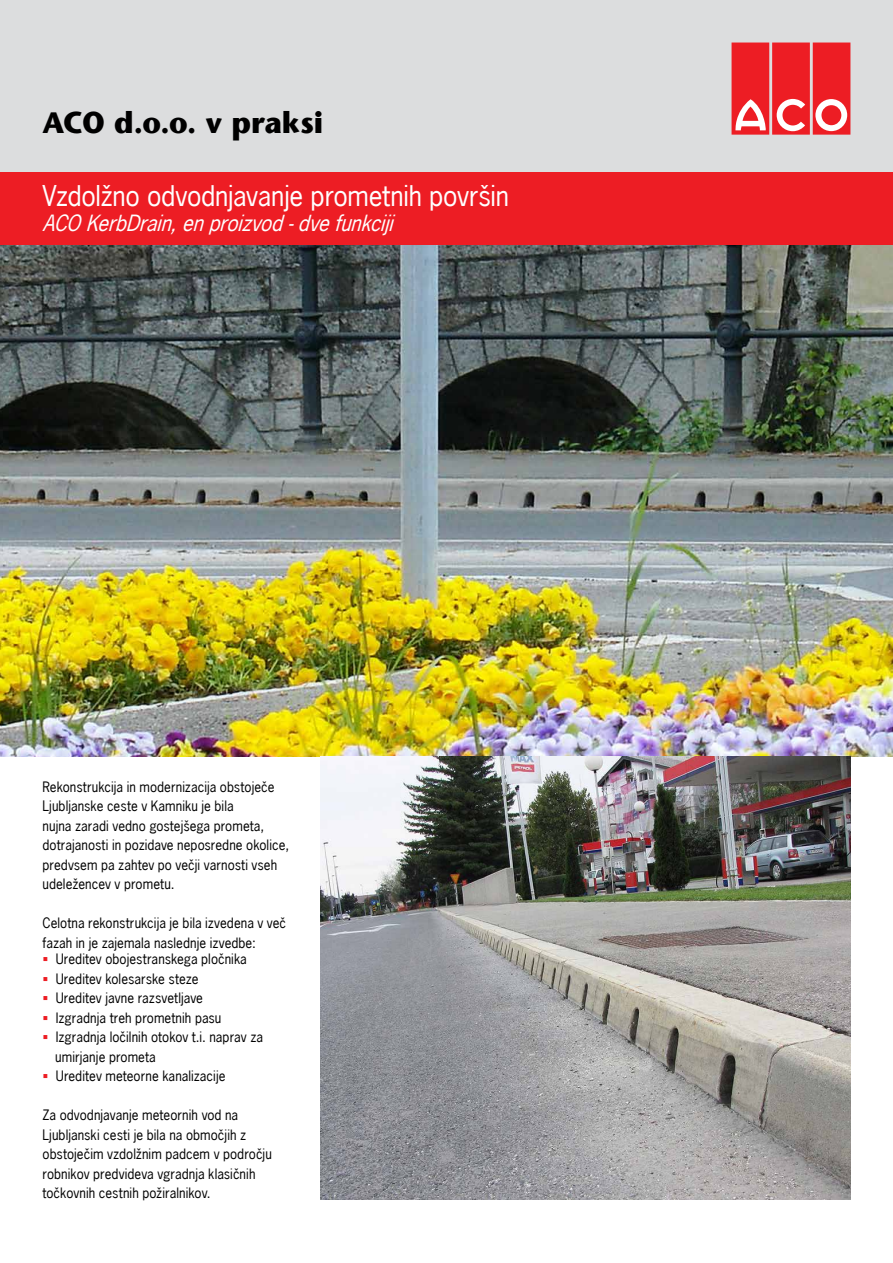
<style>
.page{position:relative;width:893px;height:1263px;background:#fff}
.page>*{position:absolute;margin:0;border:0;box-sizing:border-box;transform-origin:0 0}
.t1{font:30px "ITC Stone Sans Bold HR";letter-spacing:-.005em;color:#000}
.t2{font:27px "News Gothic HR";letter-spacing:-.01em;color:#fff}
.t3{font:italic 21px "News Gothic HR";color:#fff}
.t4{font:13.5px/19.5px "News Gothic HR";letter-spacing:.005em;color:#000}
.s1{color:#ed1d24}
</style>
<div class="page">
<img style="left:0;top:244px;width:893px;height:513px">
<div style="left:0;top:0;width:893px;height:172px;background:#dcddde"></div>
<div style="left:0;top:172px;width:893px;height:72px;background:#ed1d24"></div>
<svg style="left:731px;top:43px;width:119px;height:92px;background:#ee4248"></svg>
<img style="left:320px;top:757px;width:530px;height:442px">
<h1 class="t1" style="left:43px;top:103px;width:282px">ACO d.o.o. v praksi</h1>
<h2 class="t2" style="left:43px;top:178px;width:468px">Vzdolžno odvodnjavanje prometnih površin</h2>
<h3 class="t3" style="left:43px;top:210px;width:359px">ACOKerbDrain,enproizvod-dvefunkciji</h3>
<p class="t4" style="left:43px;top:777px;width:248px">Rekonstrukcija in modernizacija obstoječe Ljubljanske ceste v Kamniku je bila<br>nujna zaradi vedno gostejšega prometa, dotrajanosti in pozidave neposredne okolice, predvsem pa zahtev po večji varnosti vseh udeležencev v prometu.</p>
<p class="t4" style="left:43px;top:913px;width:245px">Celotna rekonstrukcija je bila izvedena v več fazah in je zajemala naslednje izvedbe:</p>
<p class="t4" style="left:43px;top:949px;width:206px"><span class="s1">▪</span> Ureditev obojestranskega pločnika</p>
<p class="t4" style="left:43px;top:969px;width:158px"><span class="s1">▪</span> Ureditev kolesarske steze</p>
<p class="t4" style="left:43px;top:988px;width:162px"><span class="s1">▪</span> Ureditev javne razsvetljave</p>
<p class="t4" style="left:43px;top:1008px;width:180px"><span class="s1">▪</span> Izgradnja treh prometnih pasu</p>
<p class="t4" style="left:55px;top:1027px;width:209px;text-indent:-13px"><span class="s1">▪</span> Izgradnja ločilnih otokov t.i. naprav za umirjanje prometa</p>
<p class="t4" style="left:43px;top:1066px;width:184px"><span class="s1">▪</span> Ureditev meteorne kanalizacije</p>
<p class="t4" style="left:43px;top:1105px;width:231px">Za odvodnjavanje meteornih vod na Ljubljanski cesti je bila na območjih z obstoječim vzdolžnim padcem v področju robnikov predvideva vgradnja klasičnih točkovnih cestnih požiralnikov.</p>
</div>
